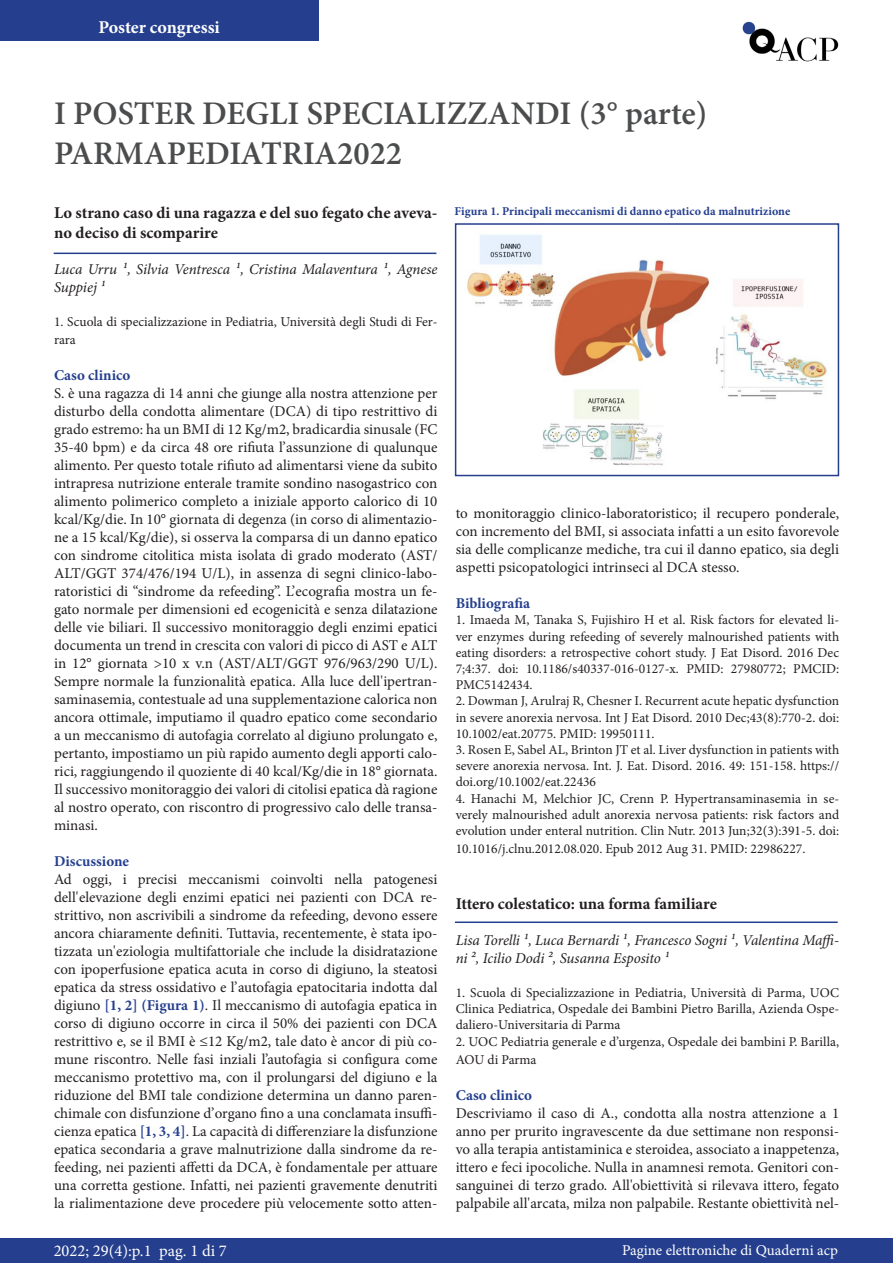
<style>
.page{position:relative;width:893px;height:1263px;background:#fff}
.page>*{position:absolute;margin:0;border:0;box-sizing:border-box;transform-origin:0 0}
.t1{font:600 33px "Minion Pro";color:#4b4c4d}
.t2{font:700 18px "Minion Pro";letter-spacing:-.005em;color:#fff}
.t3{font:700 16.5px/19.8px "Minion Pro";color:#231f20}
.t4{font:16.5px "Minion Pro";color:#fff}
.t5{font:15px/18px "Minion Pro";color:#231f20;text-align:justify}
.t6{font:italic 15px/18px "Minion Pro";letter-spacing:-.01em;color:#231f20}
.t7{font:700 15px "Minion Pro";color:#253f8e}
.t8{font:15px "Minion Pro";color:#fff}
.t9{font:13.5px/16.2px "Minion Pro";color:#231f20;text-align:justify}
.t10{font:700 12px "Minion Pro";color:#253f8e}
.s1{font-weight:700;color:#253f8e}
</style>
<div class="page">
<div style="left:0;top:0;width:318px;height:41px;background:#253f8e"></div>
<img style="left:742px;top:21px;width:97px;height:41px">
<hr style="left:54px;top:253px;width:382px;height:1px;background:#253f8e">
<div style="left:0;top:1239px;width:893px;height:24px;background:#253f8e"></div>
<div style="left:455px;top:223px;width:384px;height:253px;border:2px solid #253f8e"></div>
<img style="left:467px;top:235px;width:360px;height:231px">
<hr style="left:455px;top:921px;width:383px;height:2px;background:#253f8e">
<p class="t2" style="left:99px;top:14px;width:123px">Poster congressi</p>
<p class="t1" style="left:54px;top:91px;width:655px">I POSTER DEGLI SPECIALIZZANDI (3° parte)</p>
<p class="t1" style="left:54px;top:130px;width:350px">PARMAPEDIATRIA2022</p>
<p class="t3" style="left:54px;top:203px;width:385px">Lo strano caso di una ragazza e del suo fegato che aveva&shy;no deciso di scomparire</p>
<p class="t6" style="left:54px;top:260px;width:385px">Luca Urru 1, Silvia Ventresca 1, Cristina Malaventura 1, Agnese<br>Suppiej 1</p>
<p class="t9" style="left:54px;top:313px;width:385px;line-height:18px">1. Scuola di specializzazione in Pediatria, Università degli Studi di Fer&shy;rara</p>
<p class="t7" style="left:54px;top:365px;width:78px">Caso clinico</p>
<p class="t5" style="left:54px;top:384px;width:385px">S. è una ragazza di 14 anni che giunge alla nostra attenzione per disturbo della condotta alimentare (DCA) di tipo restrittivo di grado estremo: ha un BMI di 12 Kg/m2, bradicardia sinusale (FC 35-40 bpm) e da circa 48 ore rifiuta l’assunzione di qualunque alimento. Per questo totale rifiuto ad alimentarsi viene da subito intrapresa nutrizione enterale tramite sondino nasogastrico con alimento polimerico completo a iniziale apporto calorico di 10 kcal/Kg/die. In 10° giornata di degenza (in corso di alimentazio&shy;ne a 15 kcal/Kg/die), si osserva la comparsa di un danno epatico con sindrome citolitica mista isolata di grado moderato (AST/ ALT/GGT 374/476/194 U/L), in assenza di segni clinico-labo&shy;ratoristici di “sindrome da refeeding”. L’ecografia mostra un fe&shy;gato normale per dimensioni ed ecogenicità e senza dilatazione delle vie biliari. Il successivo monitoraggio degli enzimi epatici documenta un trend in crescita con valori di picco di AST e ALT in 12° giornata &gt;10 x v.n (AST/ALT/GGT 976/963/290 U/L).<br>Sempre normale la funzionalità epatica. Alla luce dell'ipertran&shy;saminasemia, contestuale ad una supplementazione calorica non ancora ottimale, imputiamo il quadro epatico come secondario a un meccanismo di autofagia correlato al digiuno prolungato e, pertanto, impostiamo un più rapido aumento degli apporti calo&shy;rici, raggiungendo il quoziente di 40 kcal/Kg/die in 18° giornata.<br>Il successivo monitoraggio dei valori di citolisi epatica dà ragione al nostro operato, con riscontro di progressivo calo delle transa&shy;minasi.</p>
<p class="t7" style="left:54px;top:851px;width:77px">Discussione</p>
<p class="t5" style="left:54px;top:870px;width:385px">Ad oggi, i precisi meccanismi coinvolti nella patogenesi dell'elevazione degli enzimi epatici nei pazienti con DCA re&shy;strittivo, non ascrivibili a sindrome da refeeding, devono essere ancora chiaramente definiti. Tuttavia, recentemente, è stata ipo&shy;tizzata un'eziologia multifattoriale che include la disidratazione con ipoperfusione epatica acuta in corso di digiuno, la steatosi epatica da stress ossidativo e l’autofagia epatocitaria indotta dal digiuno <span class="s1">[1, 2] (Figura 1)</span>. Il meccanismo di autofagia epatica in corso di digiuno occorre in circa il 50% dei pazienti con DCA restrittivo e, se il BMI è ≤12 Kg/m2, tale dato è ancor di più co&shy;mune riscontro. Nelle fasi inziali l’autofagia si configura come meccanismo protettivo ma, con il prolungarsi del digiuno e la riduzione del BMI tale condizione determina un danno paren&shy;chimale con disfunzione d’organo fino a una conclamata insuffi&shy;cienza epatica <span class="s1">[1, 3, 4]</span>. La capacità di differenziare la disfunzione epatica secondaria a grave malnutrizione dalla sindrome da re&shy;feeding, nei pazienti affetti da DCA, è fondamentale per attuare una corretta gestione. Infatti, nei pazienti gravemente denutriti la rialimentazione deve procedere più velocemente sotto atten-</p>
<p class="t10" style="left:455px;top:203px;width:337px">Figura 1. Principali meccanismi di danno epatico da malnutrizione</p>
<p class="t5" style="left:456px;top:504px;width:385px">to monitoraggio clinico-laboratoristico; il recupero ponderale, con incremento del BMI, si associata infatti a un esito favorevole sia delle complicanze mediche, tra cui il danno epatico, sia degli aspetti psicopatologici intrinseci al DCA stesso.</p>
<p class="t7" style="left:456px;top:593px;width:76px">Bibliografia</p>
<p class="t9" style="left:456px;top:612px;width:385px">1. Imaeda M, Tanaka S, Fujishiro H et al. Risk factors for elevated li&shy;ver enzymes during refeeding of severely malnourished patients with eating disorders: a retrospective cohort study. J Eat Disord. 2016 Dec 7;4:37. doi: 10.1186/s40337-016-0127-x. PMID: 27980772; PMCID:<br>PMC5142434.</p>
<p class="t9" style="left:456px;top:693px;width:385px">2. Dowman J, Arulraj R, Chesner I. Recurrent acute hepatic dysfunction in severe anorexia nervosa. Int J Eat Disord. 2010 Dec;43(8):770-2. doi:<br>10.1002/eat.20775. PMID: 19950111.</p>
<p class="t9" style="left:456px;top:742px;width:385px">3. Rosen E, Sabel AL, Brinton JT et al. Liver dysfunction in patients with severe anorexia nervosa. Int. J. Eat. Disord. 2016. 49: 151-158. https:// doi.org/10.1002/eat.22436</p>
<p class="t9" style="left:456px;top:790px;width:385px">4. Hanachi M, Melchior JC, Crenn P. Hypertransaminasemia in se&shy;verely malnourished adult anorexia nervosa patients: risk factors and evolution under enteral nutrition. Clin Nutr. 2013 Jun;32(3):391-5. doi:</p>
<p class="t9" style="left:456px;top:841px;width:351px">10.1016/j.clnu.2012.08.020. Epub 2012 Aug 31. PMID: 22986227.</p>
<p class="t3" style="left:456px;top:893px;width:263px">Ittero colestatico: una forma familiare</p>
<p class="t6" style="left:456px;top:931px;width:385px">Lisa Torelli 1, Luca Bernardi 1, Francesco Sogni 1, Valentina Maffi&shy;ni 2, Icilio Dodi 2, Susanna Esposito 1</p>
<p class="t9" style="left:456px;top:985px;width:385px">1. Scuola di Specializzazione in Pediatria, Università di Parma, UOC Clinica Pediatrica, Ospedale dei Bambini Pietro Barilla, Azienda Ospe&shy;daliero-Universitaria di Parma</p>
<p class="t9" style="left:456px;top:1032px;width:385px;line-height:18px">2. UOC Pediatria generale e d’urgenza, Ospedale dei bambini P. Barilla,<br>AOU di Parma</p>
<p class="t7" style="left:456px;top:1084px;width:78px">Caso clinico</p>
<p class="t5" style="left:456px;top:1104px;width:385px">Descriviamo il caso di A., condotta alla nostra attenzione a 1 anno per prurito ingravescente da due settimane non responsi&shy;vo alla terapia antistaminica e steroidea, associato a inappetenza, ittero e feci ipocoliche. Nulla in anamnesi remota. Genitori con&shy;sanguinei di terzo grado. All'obiettività si rilevava ittero, fegato palpabile all'arcata, milza non palpabile. Restante obiettività nel-</p>
<p class="t4" style="left:54px;top:1240px;width:175px">2022; 29(4):p.1 pag. 1 di 7</p>
<p class="t8" style="left:622px;top:1240px;width:217px">Pagine elettroniche di Quaderni acp</p>
</div>
